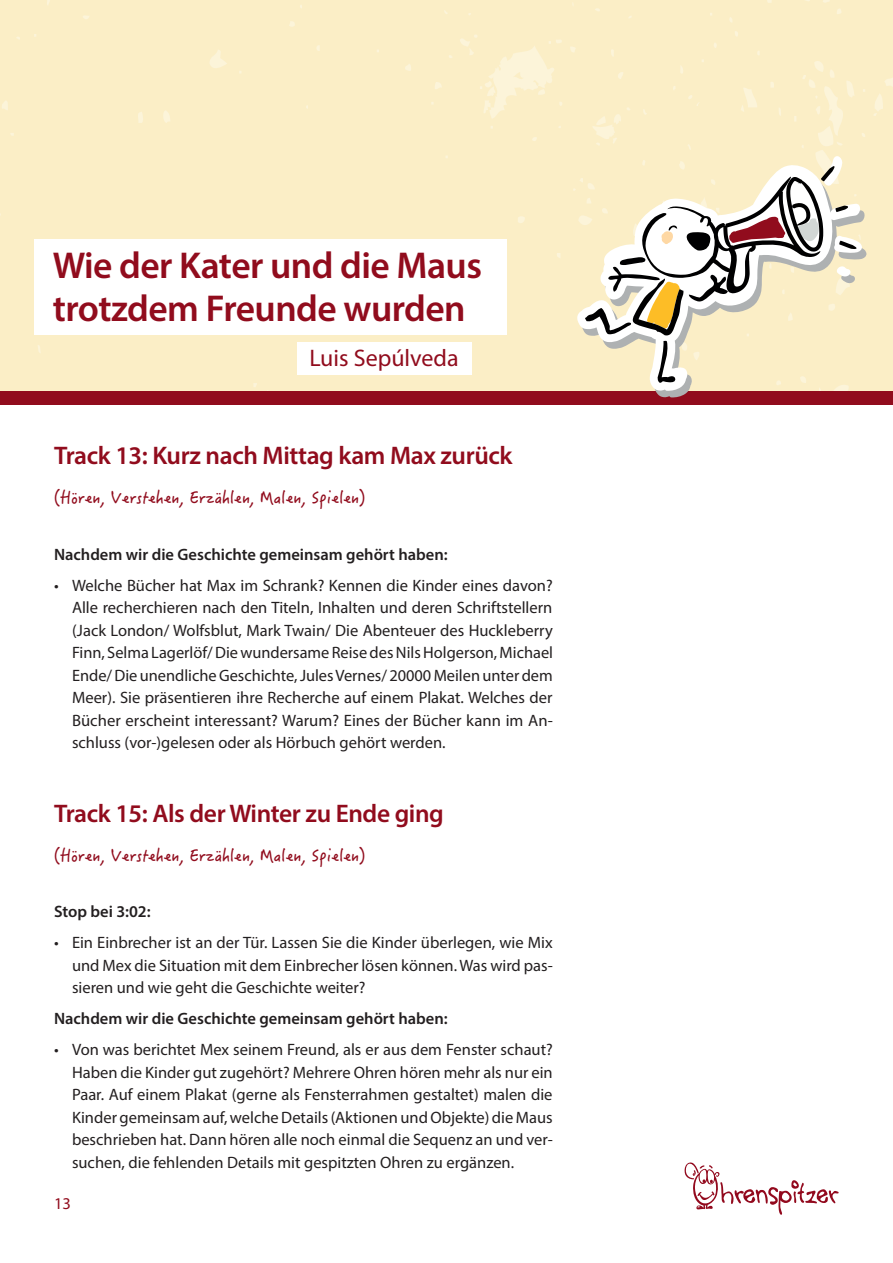
<style>
.page{position:relative;width:893px;height:1263px;background:#fff}
.page>*{position:absolute;margin:0;border:0;box-sizing:border-box;transform-origin:0 0}
.t1{font:600 37.5px/43.5px "Myriad Pro";letter-spacing:-.015em;color:#910c1d}
.t2{font:600 25.5px "Myriad Pro";letter-spacing:-.015em;color:#910c1d}
.t3{font:24px "Myriad Pro";color:#910c1d}
.t4{font:16.5px/22.5px "Myriad Pro";color:#231f20;text-align:justify}
.t5{font:600 16.5px "Myriad Pro";color:#231f20}
.t6{font:16.5px "Hanzi Pen SC W5";color:#910c1d}
.t7{font:16.5px "Myriad Pro";color:#910c1d}
</style>
<div class="page">
<div style="left:0;top:0;width:893px;height:391px;background:#fbeec6"></div>
<div style="left:0;top:391px;width:893px;height:14px;background:#910c1d"></div>
<svg style="left:684px;top:1162px;width:154px;height:53px"></svg>
<svg style="left:577px;top:164px;width:285px;height:227px;background:#f9eeca"></svg>
<svg style="left:585px;top:156px;width:282px;height:227px"></svg>
<div style="left:298px;top:342px;width:174px;height:33px;background:#fff"></div>
<div style="left:34px;top:239px;width:472px;height:96px;background:#fff"></div>
<h1 class="t1" style="left:53px;top:242px;width:430px">Wie der Kater und die Maus trotzdem Freunde wurden</h1>
<h3 class="t3" style="left:309px;top:343px;width:151px">Luis Sepúlveda</h3>
<h2 class="t2" style="left:54px;top:440px;width:460px">Track 13: Kurz nach Mittag kam Max zurück</h2>
<p class="t6" style="left:54px;top:488px;width:313px">(Hören, Verstehen, Erzählen, Malen, Spielen)</p>
<p class="t5" style="left:54px;top:544px;width:395px">Nachdem wir die Geschichte gemeinsam gehört haben:</p>
<p class="t4" style="left:72px;top:574px;width:483px;text-indent:-18px">• Welche Bücher hat Max im Schrank? Kennen die Kinder eines davon?<br>Alle recherchieren nach den Titeln, Inhalten und deren Schriftstellern (Jack London/ Wolfsblut, Mark Twain/ Die Abenteuer des Huckleberry Finn, Selma Lagerlöf/ Die wundersame Reise des Nils Holgerson, Michael Ende/ Die unendliche Geschichte, Jules Vernes/ 20000 Meilen unter dem Meer). Sie präsentieren ihre Recherche auf einem Plakat. Welches der Bücher erscheint interessant? Warum? Eines der Bücher kann im An&shy;schluss (vor-)gelesen oder als Hörbuch gehört werden.</p>
<h2 class="t2" style="left:54px;top:797px;width:391px">Track 15: Als der Winter zu Ende ging</h2>
<p class="t6" style="left:54px;top:845px;width:313px">(Hören, Verstehen, Erzählen, Malen, Spielen)</p>
<p class="t5" style="left:54px;top:901px;width:98px">Stop bei 3:02:</p>
<p class="t4" style="left:72px;top:931px;width:482px;text-indent:-18px">• Ein Einbrecher ist an der Tür. Lassen Sie die Kinder überlegen, wie Mix und Mex die Situation mit dem Einbrecher lösen können. Was wird pas&shy;sieren und wie geht die Geschichte weiter?</p>
<p class="t5" style="left:54px;top:1008px;width:395px">Nachdem wir die Geschichte gemeinsam gehört haben:</p>
<p class="t4" style="left:72px;top:1038px;width:482px;text-indent:-18px">• Von was berichtet Mex seinem Freund, als er aus dem Fenster schaut?<br>Haben die Kinder gut zugehört? Mehrere Ohren hören mehr als nur ein Paar. Auf einem Plakat (gerne als Fensterrahmen gestaltet) malen die Kinder gemeinsam auf, welche Details (Aktionen und Objekte) die Maus beschrieben hat. Dann hören alle noch einmal die Sequenz an und ver&shy;suchen, die fehlenden Details mit gespitzten Ohren zu ergänzen.</p>
<p class="t7" style="left:54px;top:1194px;width:18px">13</p>
</div>
